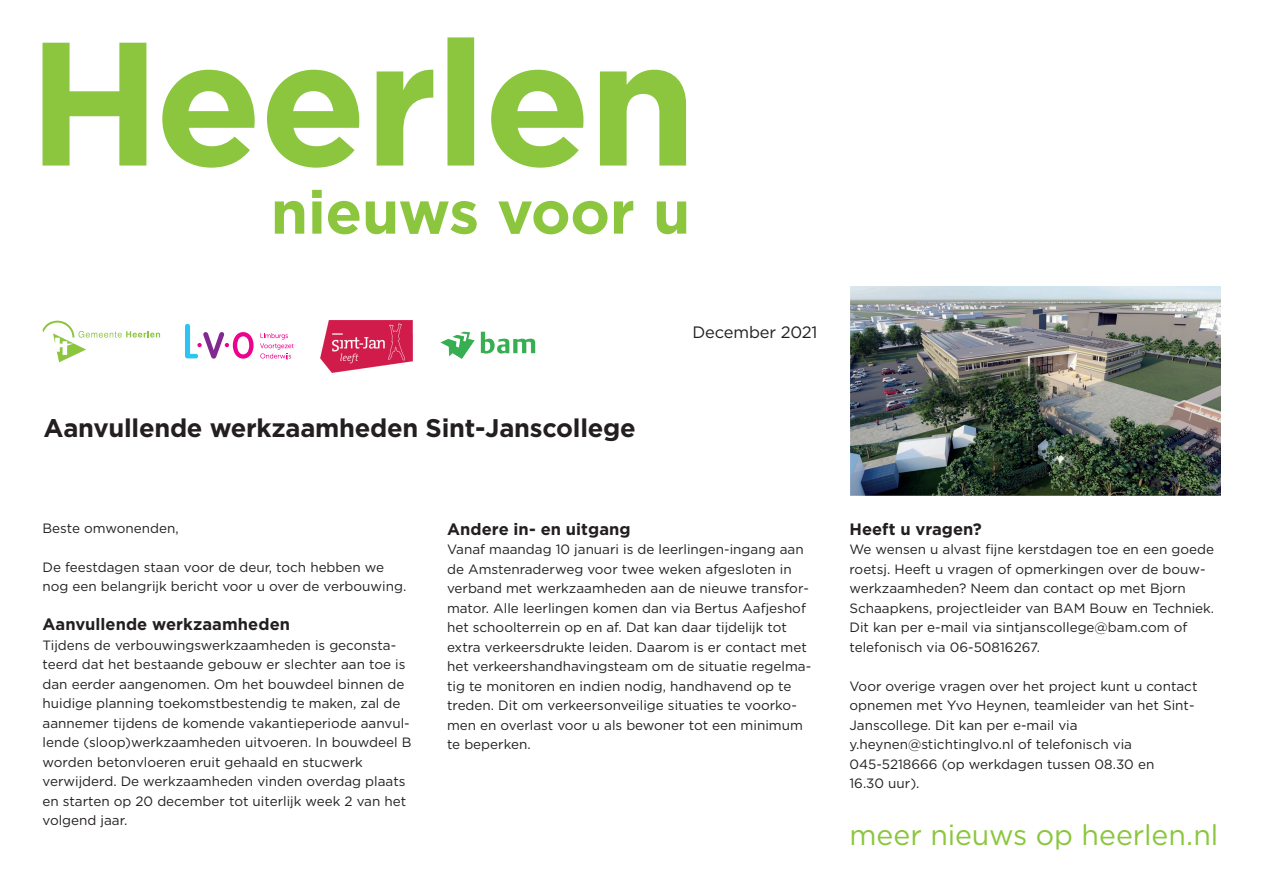
<style>
.page{position:relative;width:1263px;height:893px;background:#fff}
.page>*{position:absolute;margin:0;border:0;box-sizing:border-box;transform-origin:0 0}
.t1{font:28.5px "Gotham";color:#8bc63e}
.t2{font:700 25.5px "Gotham";letter-spacing:-.01em;color:#231f20}
.t3{font:700 16.5px "Gotham";color:#231f20}
.t4{font:16.5px "Gotham";letter-spacing:-.01em;color:#231f20}
.t5{font:13.5px/19.5px "Gotham";color:#231f20}
</style>
<div class="page">
<svg style="left:185px;top:324px;width:69px;height:35px"></svg>
<svg style="left:260px;top:333px;width:34px;height:27px"></svg>
<img style="left:321px;top:321px;width:91px;height:52px">
<img style="left:440px;top:331px;width:96px;height:28px">
<img style="left:850px;top:287px;width:370px;height:208px">
<svg style="left:275px;top:190px;width:411px;height:44px"></svg>
<svg style="left:43px;top:320px;width:117px;height:42px"></svg>
<svg style="left:43px;top:37px;width:643px;height:131px"></svg>
<h2 class="t2" style="left:44px;top:411px;width:594px">Aanvullende werkzaamheden Sint-Janscollege</h2>
<p class="t4" style="left:692px;top:321px;width:126px">December 2021</p>
<p class="t5" style="left:43px;top:518px;width:138px">Beste omwonenden,</p>
<p class="t5" style="left:43px;top:557px;width:365px">De feestdagen staan voor de deur, toch hebben we nog een belangrijk bericht voor u over de verbouwing.</p>
<p class="t3" style="left:43px;top:614px;width:249px">Aanvullende werkzaamheden</p>
<p class="t5" style="left:43px;top:635px;width:371px">Tijdens de verbouwingswerkzaamheden is geconsta&shy;teerd dat het bestaande gebouw er slechter aan toe is dan eerder aangenomen. Om het bouwdeel binnen de huidige planning toekomstbestendig te maken, zal de aannemer tijdens de komende vakantieperiode aanvul&shy;lende (sloop)werkzaamheden uitvoeren. In bouwdeel B worden betonvloeren eruit gehaald en stucwerk verwijderd. De werkzaamheden vinden overdag plaats en starten op 20 december tot uiterlijk week 2 van het volgend jaar.</p>
<p class="t3" style="left:447px;top:518px;width:185px">Andere in- en uitgang</p>
<p class="t5" style="left:447px;top:539px;width:366px">Vanaf maandag 10 januari is de leerlingen-ingang aan de Amstenraderweg voor twee weken afgesloten in verband met werkzaamheden aan de nieuwe transfor&shy;mator. Alle leerlingen komen dan via Bertus Aafjeshof het schoolterrein op en af. Dat kan daar tijdelijk tot extra verkeersdrukte leiden. Daarom is er contact met het verkeershandhavingsteam om de situatie regelma&shy;tig te monitoren en indien nodig, handhavend op te treden. Dit om verkeersonveilige situaties te voorko&shy;men en overlast voor u als bewoner tot een minimum te beperken.</p>
<p class="t3" style="left:849px;top:518px;width:134px">Heeft u vragen?</p>
<p class="t5" style="left:849px;top:539px;width:366px">We wensen u alvast fijne kerstdagen toe en een goede roetsj. Heeft u vragen of opmerkingen over de bouw&shy;werkzaamheden? Neem dan contact op met Bjorn Schaapkens, projectleider van BAM Bouw en Techniek.<br>Dit kan per e-mail via sintjanscollege@bam.com of telefonisch via 06-50816267.</p>
<p class="t5" style="left:849px;top:676px;width:349px">Voor overige vragen over het project kunt u contact opnemen met Yvo Heynen, teamleider van het Sint-Janscollege. Dit kan per e-mail via y.heynen@stichtinglvo.nl of telefonisch via 045-5218666 (op werkdagen tussen 08.30 en<br>16.30 uur).</p>
<h1 class="t1" style="left:849px;top:817px;width:370px">meer nieuws op heerlen.nl</h1>
</div>
